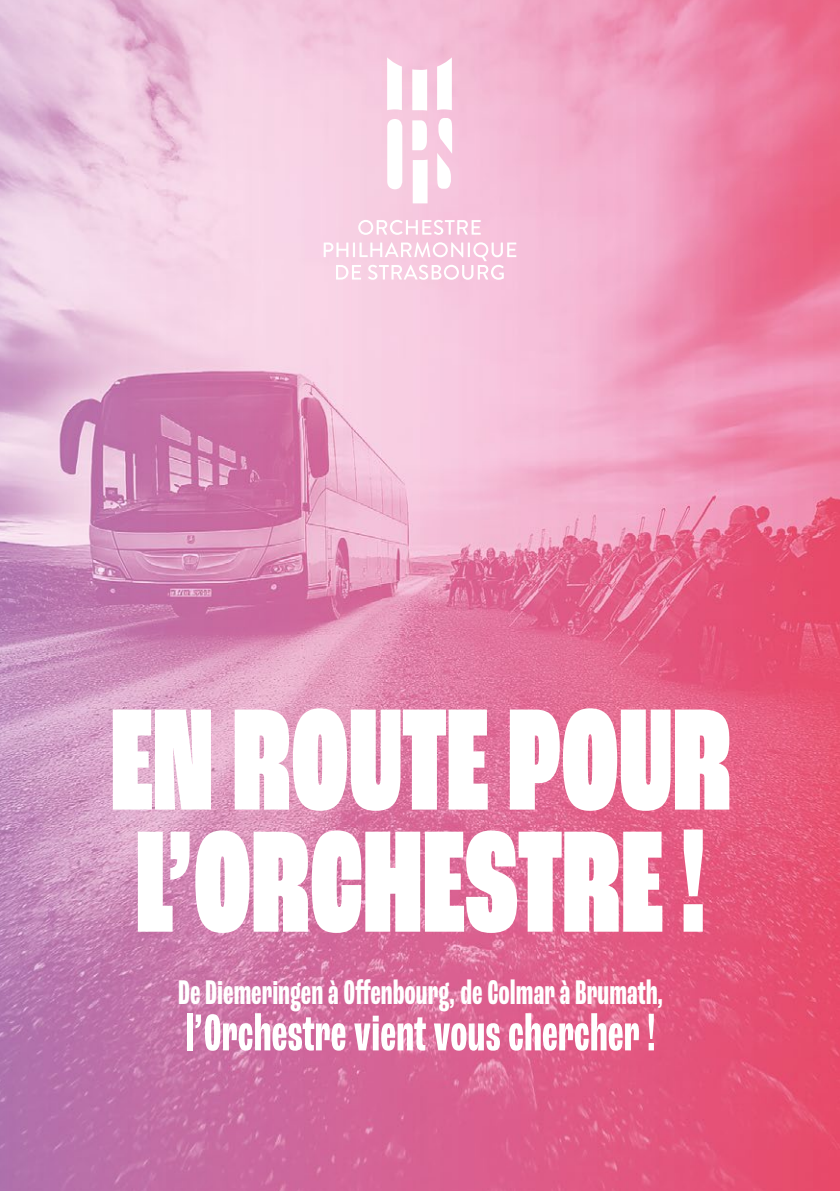
<style>
.page{position:relative;width:840px;height:1191px;background:#fff}
.page>*{position:absolute;margin:0;border:0;box-sizing:border-box;transform-origin:0 0}
.t1{font:900 extra-condensed 152px/122px "Roc Grotesk";color:#fff;scale:.9 1}
.t2{font:700 extra-condensed 54.6px "Roc Grotesk";color:#fff}
.t3{font:700 extra-condensed 36px "Roc Grotesk";color:#fff}
</style>
<div class="page">
<img style="left:0;top:0;width:839px;height:1191px">
<svg style="left:387px;top:57px;width:65px;height:146px"></svg>
<svg style="left:358px;top:220px;width:122px;height:15px"></svg>
<svg style="left:323px;top:242px;width:193px;height:38px"></svg>
<h1 class="t1" style="left:110px;top:703px;width:691px">EN ROUTE POUR<br>L’ORCHESTRE!</h1>
<p class="t3" style="left:178px;top:972px;width:487px">De Diemeringen à Offenbourg, de Colmar à Brumath,</p>
<h2 class="t2" style="left:186px;top:1001px;width:471px">l’Orchestre vient vous chercher!</h2>
</div>
